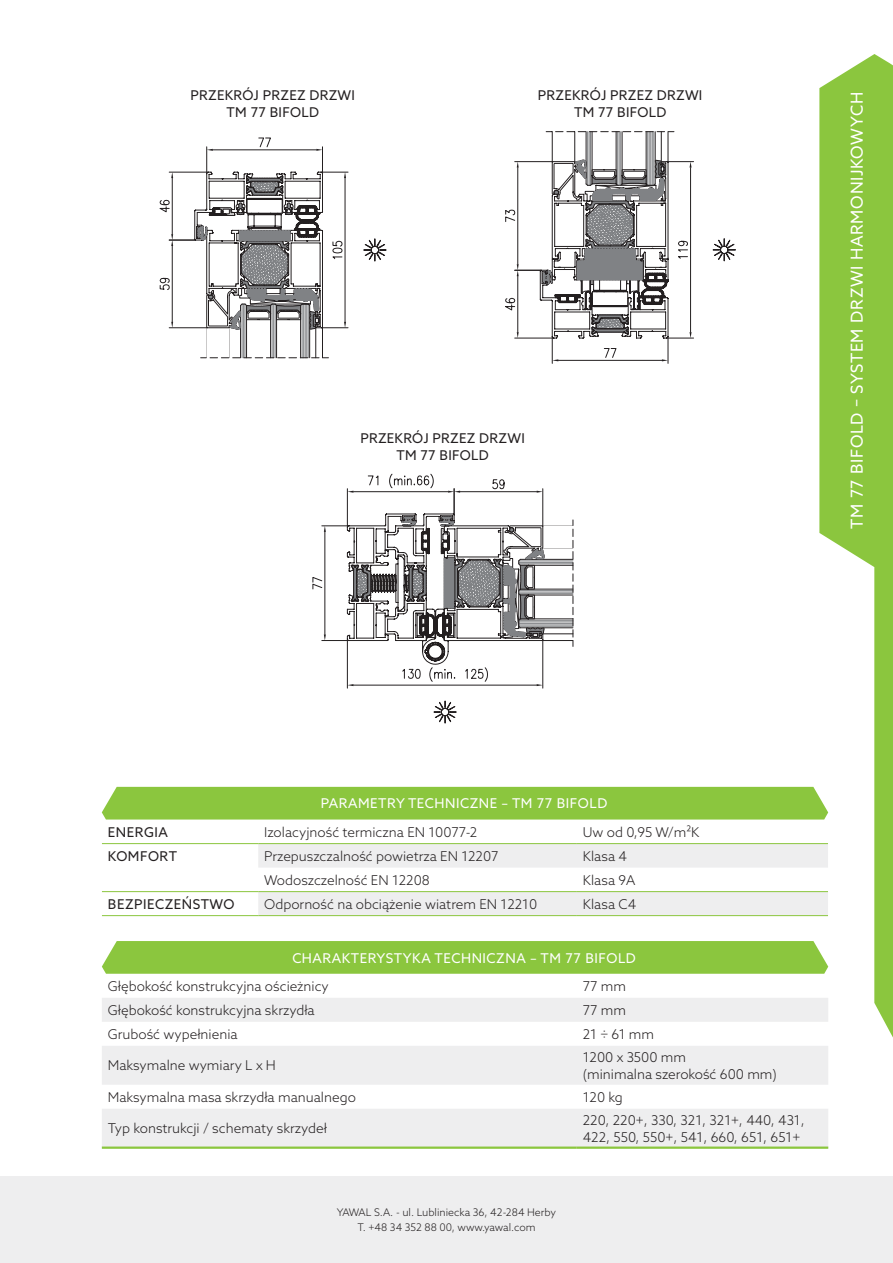
<style>
.page{position:relative;width:893px;height:1263px;background:#fff}
.page>*{position:absolute;margin:0;border:0;box-sizing:border-box;transform-origin:0 0}
.t1{font:16.5px "Azo Sans";letter-spacing:.04em;color:#fff}
.t2{font:300 13.5px/16.5px "Azo Sans";color:#231f20}
.t3{font:13.5px/16.5px "Azo Sans";letter-spacing:.02em;color:#231f20;text-align:center}
.t4{font:13.5px "Azo Sans";letter-spacing:.04em;color:#fff}
.t5{font:13.5px "Azo Sans";letter-spacing:.04em;color:#231f20}
.t6{font:300 10.5px/15px "Azo Sans";color:#231f20;text-align:center}
</style>
<div class="page">
<div style="left:0;top:1176px;width:893px;height:87px;background:#eeeeef"></div>
<svg style="left:819px;top:54px;width:74px;height:984px;fill:#8bc63e"></svg>
<svg style="left:258px;top:844px;width:570px;height:71px"></svg>
<hr style="left:102px;top:843px;width:156px;height:1px;background:#8bc63e">
<hr style="left:258px;top:843px;width:319px;height:1px;background:#8bc63e">
<hr style="left:577px;top:843px;width:251px;height:1px;background:#8bc63e">
<hr style="left:102px;top:891px;width:156px;height:1px;background:#8bc63e">
<hr style="left:258px;top:891px;width:319px;height:1px;background:#8bc63e">
<hr style="left:577px;top:891px;width:251px;height:1px;background:#8bc63e">
<hr style="left:102px;top:915px;width:156px;height:1px;background:#8bc63e">
<hr style="left:258px;top:915px;width:319px;height:1px;background:#8bc63e">
<hr style="left:577px;top:915px;width:251px;height:1px;background:#8bc63e">
<div style="left:102px;top:787px;width:726px;height:32px;background:#8bc63e"></div>
<svg style="left:102px;top:998px;width:726px;height:148px;fill:#eeeeef"></svg>
<hr style="left:102px;top:1146px;width:475px;height:3px;background:#8bc63e">
<hr style="left:577px;top:1146px;width:251px;height:3px;background:#8bc63e">
<div style="left:102px;top:941px;width:726px;height:33px;background:#8bc63e"></div>
<svg style="left:159px;top:137px;width:228px;height:221px"></svg>
<svg style="left:712px;top:238px;width:24px;height:24px"></svg>
<svg style="left:505px;top:131px;width:189px;height:233px"></svg>
<svg style="left:433px;top:700px;width:24px;height:24px"></svg>
<svg style="left:312px;top:474px;width:261px;height:214px"></svg>
<p class="t3" style="left:191px;top:87px;width:166px">PRZEKRÓJ PRZEZ DRZWI<br>TM 77 BIFOLD</p>
<p class="t3" style="left:538px;top:87px;width:166px">PRZEKRÓJ PRZEZ DRZWI<br>TM 77 BIFOLD</p>
<p class="t3" style="left:360px;top:430px;width:166px">PRZEKRÓJ PRZEZ DRZWI<br>TM 77 BIFOLD</p>
<p class="t1" style="left:846px;top:529px;width:438px;rotate:-90deg">TM 77 BIFOLD – SYSTEM DRZWI HARMONIJKOWYCH</p>
<p class="t4" style="left:321px;top:795px;width:288px">PARAMETRY TECHNICZNE – TM 77 BIFOLD</p>
<p class="t5" style="left:108px;top:823px;width:62px">ENERGIA</p>
<p class="t2" style="left:264px;top:824px;width:215px">Izolacyjność termiczna EN 10077-2</p>
<p class="t2" style="left:583px;top:824px;width:118px">Uw od 0,95 W/m²K</p>
<p class="t5" style="left:108px;top:847px;width:71px">KOMFORT</p>
<p class="t2" style="left:264px;top:848px;width:236px">Przepuszczalność powietrza EN 12207</p>
<p class="t2" style="left:583px;top:848px;width:46px">Klasa 4</p>
<p class="t2" style="left:264px;top:872px;width:167px">Wodoszczelność EN 12208</p>
<p class="t2" style="left:583px;top:872px;width:54px">Klasa 9A</p>
<p class="t5" style="left:108px;top:895px;width:128px">BEZPIECZEŃSTWO</p>
<p class="t2" style="left:264px;top:896px;width:274px">Odporność na obciążenie wiatrem EN 12210</p>
<p class="t2" style="left:583px;top:896px;width:55px">Klasa C4</p>
<p class="t4" style="left:292px;top:949px;width:345px">CHARAKTERYSTYKA TECHNICZNA – TM 77 BIFOLD</p>
<p class="t2" style="left:108px;top:978px;width:223px">Głębokość konstrukcyjna ościeżnicy</p>
<p class="t2" style="left:583px;top:978px;width:45px">77 mm</p>
<p class="t2" style="left:108px;top:1002px;width:208px">Głębokość konstrukcyjna skrzydła</p>
<p class="t2" style="left:583px;top:1002px;width:45px">77 mm</p>
<p class="t2" style="left:108px;top:1026px;width:131px">Grubość wypełnienia</p>
<p class="t2" style="left:583px;top:1026px;width:73px">21 ÷ 61 mm</p>
<p class="t2" style="left:108px;top:1057px;width:170px">Maksymalne wymiary L x H</p>
<p class="t2" style="left:583px;top:1049px;width:196px">1200 x 3500 mm<br>(minimalna szerokość 600 mm)</p>
<p class="t2" style="left:108px;top:1089px;width:250px">Maksymalna masa skrzydła manualnego</p>
<p class="t2" style="left:583px;top:1089px;width:41px">120 kg</p>
<p class="t2" style="left:108px;top:1120px;width:221px">Typ konstrukcji / schematy skrzydeł</p>
<p class="t2" style="left:583px;top:1112px;width:223px">220, 220+, 330, 321, 321+, 440, 431,<br>422, 550, 550+, 541, 660, 651, 651+</p>
<p class="t6" style="left:337px;top:1205px;width:221px">YAWAL S.A. - ul. Lubliniecka 36, 42-284 Herby<br>T. +48 34 352 88 00, www.yawal.com</p>
</div>
